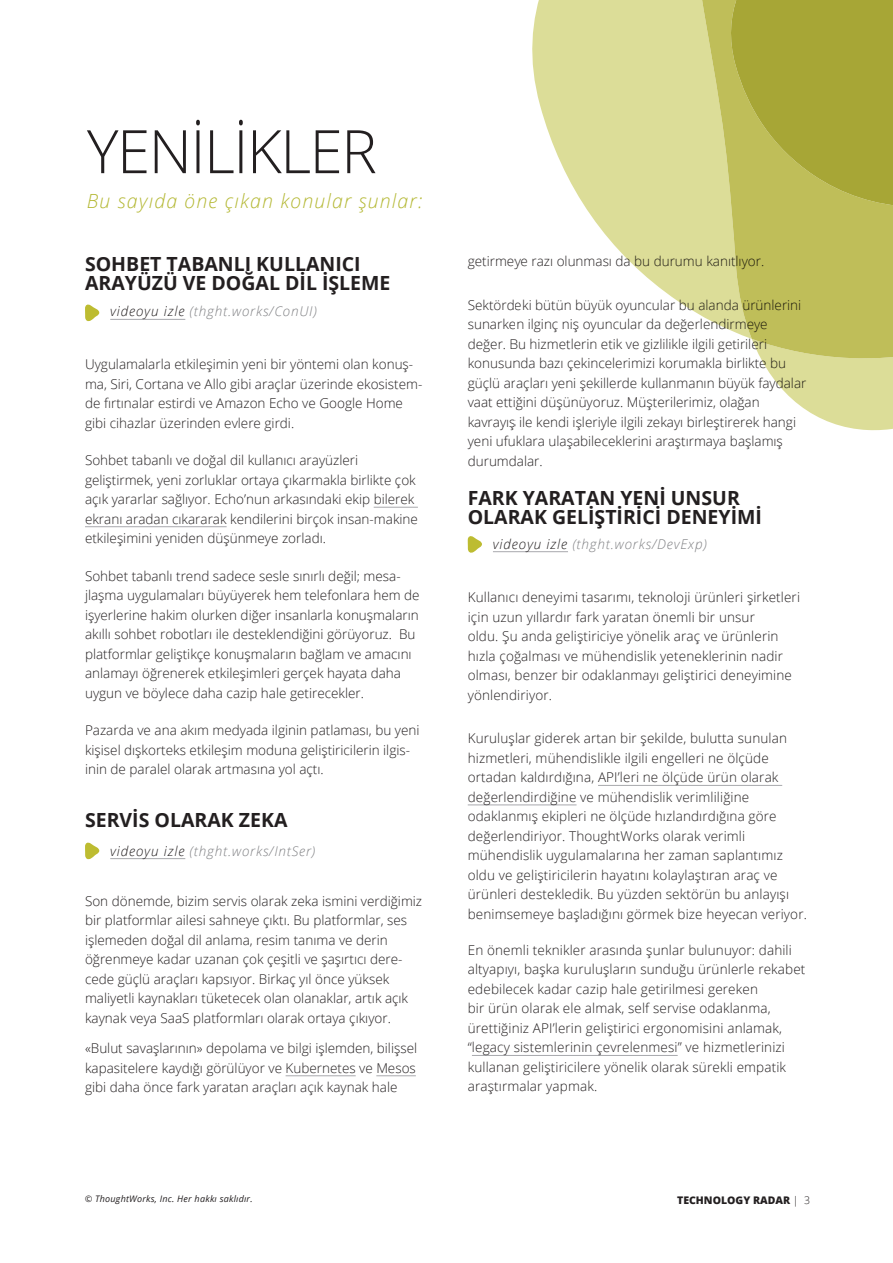
<style>
.page{position:relative;width:893px;height:1263px;background:#fff}
.page>*{position:absolute;margin:0;border:0;box-sizing:border-box;transform-origin:0 0}
.t1{font:300 60px "Open Sans";letter-spacing:-.025em;color:#231f20}
.Subtitle_Themes{font:700 19.5px/19.5px "Open Sans";color:#231f20}
.Subtitle_Green{font:italic 300 19.5px "Open Sans";letter-spacing:.06em;color:#b4b834}
.Subtitle_Themes-2{font:300 13.5px/19.5px "Open Sans";color:#231f20}
.t2{font:italic 300 13.5px "Open Sans";letter-spacing:.06em;color:#808184}
.t3{font:800 10.5px "Open Sans";color:#231f20}
.t4{font:italic 9px "Open Sans";letter-spacing:.025em;color:#231f20}
.s1{color:#231f20}
.s2{font-weight:300}
</style>
<div class="page">
<hr style="left:374px;top:507px;width:44px;height:1px;background:#a8a9ad">
<hr style="left:85px;top:526px;width:142px;height:1px;background:#a8a9ad">
<hr style="left:286px;top:1075px;width:70px;height:1px;background:#a8a9ad">
<hr style="left:376px;top:1075px;width:40px;height:1px;background:#a8a9ad">
<hr style="left:598px;top:785px;width:184px;height:1px;background:#a8a9ad">
<hr style="left:468px;top:804px;width:109px;height:1px;background:#a8a9ad">
<hr style="left:472px;top:1055px;width:206px;height:1px;background:#a8a9ad">
<svg style="left:532px;top:0;width:152px;height:305px;fill:#dcdd98"></svg>
<svg style="left:763px;top:362px;width:130px;height:69px;fill:#dcdd98"></svg>
<svg style="left:684px;top:0;width:209px;height:362px;background:#cdcd7a"></svg>
<svg style="left:722px;top:0;width:171px;height:209px;background:#adad40"></svg>
<hr style="left:110px;top:858px;width:75px;height:1px;background:#a8a9ad">
<hr style="left:493px;top:551px;width:75px;height:1px;background:#a8a9ad">
<hr style="left:110px;top:319px;width:75px;height:1px;background:#a8a9ad">
<svg style="left:85px;top:842px;width:14px;height:18px"></svg>
<svg style="left:468px;top:536px;width:14px;height:17px"></svg>
<svg style="left:85px;top:304px;width:14px;height:18px"></svg>
<p class="t1" style="left:87px;top:110px;width:291px">YENİLİKLER</p>
<p class="Subtitle_Green" style="left:87px;top:187px;width:337px">Bu sayıda öne çıkan konular şunlar:</p>
<p class="Subtitle_Themes" style="left:85px;top:254px;width:307px">SOHBET TABANLI KULLANICI<br>ARAYÜZÜ VE DOĞAL DİL İŞLEME</p>
<p class="t2" style="left:110px;top:302px;width:208px"><span class="s1">videoyu izle</span> (thght.works/ConUI)</p>
<p class="Subtitle_Themes-2" style="left:85px;top:354px;width:339px">Uygulamalarla etkileşimin yeni bir yöntemi olan konuş&shy;ma, Siri, Cortana ve Allo gibi araçlar üzerinde ekosistem&shy;de fırtınalar estirdi ve Amazon Echo ve Google Home gibi cihazlar üzerinden evlere girdi.</p>
<p class="Subtitle_Themes-2" style="left:85px;top:450px;width:334px">Sohbet tabanlı ve doğal dil kullanıcı arayüzleri geliştirmek, yeni zorluklar ortaya çıkarmakla birlikte çok açık yararlar sağlıyor. Echo’nun arkasındaki ekip bilerek ekranı aradan cıkararak kendilerini birçok insan-makine etkileşimini yeniden düşünmeye zorladı.</p>
<p class="Subtitle_Themes-2" style="left:85px;top:566px;width:336px">Sohbet tabanlı trend sadece sesle sınırlı değil; mesa&shy;jlaşma uygulamaları büyüyerek hem telefonlara hem de işyerlerine hakim olurken diğer insanlarla konuşmaların akıllı sohbet robotları ile desteklendiğini görüyoruz. Bu platformlar geliştikçe konuşmaların bağlam ve amacını anlamayı öğrenerek etkileşimleri gerçek hayata daha uygun ve böylece daha cazip hale getirecekler.</p>
<p class="Subtitle_Themes-2" style="left:85px;top:720px;width:336px">Pazarda ve ana akım medyada ilginin patlaması, bu yeni kişisel dışkorteks etkileşim moduna geliştiricilerin ilgis&shy;inin de paralel olarak artmasına yol açtı.</p>
<p class="Subtitle_Themes" style="left:85px;top:809px;width:204px">SERVİS OLARAK ZEKA</p>
<p class="t2" style="left:110px;top:841px;width:207px"><span class="s1">videoyu izle</span> (thght.works/IntSer)</p>
<p class="Subtitle_Themes-2" style="left:85px;top:890px;width:339px">Son dönemde, bizim servis olarak zeka ismini verdiğimiz bir platformlar ailesi sahneye çıktı. Bu platformlar, ses işlemeden doğal dil anlama, resim tanıma ve derin öğrenmeye kadar uzanan çok çeşitli ve şaşırtıcı dere&shy;cede güçlü araçları kapsıyor. Birkaç yıl önce yüksek maliyetli kaynakları tüketecek olan olanaklar, artık açık kaynak veya SaaS platformları olarak ortaya çıkıyor.</p>
<p class="Subtitle_Themes-2" style="left:85px;top:1038px;width:334px;text-align:justify">«Bulut savaşlarının» depolama ve bilgi işlemden, bilişsel kapasitelere kaydığı görülüyor ve Kubernetes ve Mesos gibi daha önce fark yaratan araçları açık kaynak hale</p>
<p class="Subtitle_Themes-2" style="left:468px;top:251px;width:298px">getirmeye razı olunması da bu durumu kanıtlıyor.</p>
<p class="Subtitle_Themes-2" style="left:468px;top:295px;width:340px">Sektördeki bütün büyük oyuncular bu alanda ürünlerini sunarken ilginç niş oyuncular da değerlendirmeye değer. Bu hizmetlerin etik ve gizlilikle ilgili getirileri konusunda bazı çekincelerimizi korumakla birlikte bu güçlü araçları yeni şekillerde kullanmanın büyük faydalar vaat ettiğini düşünüyoruz. Müşterilerimiz, olağan kavrayış ile kendi işleriyle ilgili zekayı birleştirerek hangi yeni ufuklara ulaşabileceklerini araştırmaya başlamış durumdalar.</p>
<p class="Subtitle_Themes" style="left:468px;top:487px;width:296px">FARK YARATAN YENİ UNSUR<br>OLARAK GELİŞTİRİCİ DENEYİMİ</p>
<p class="t2" style="left:493px;top:534px;width:216px"><span class="s1">videoyu izle</span> (thght.works/DevExp)</p>
<p class="Subtitle_Themes-2" style="left:468px;top:587px;width:334px">Kullanıcı deneyimi tasarımı, teknoloji ürünleri şirketleri için uzun yıllardır fark yaratan önemli bir unsur<br>oldu. Şu anda geliştiriciye yönelik araç ve ürünlerin hızla çoğalması ve mühendislik yeteneklerinin nadir olması, benzer bir odaklanmayı geliştirici deneyimine yönlendiriyor.</p>
<p class="Subtitle_Themes-2" style="left:468px;top:728px;width:341px">Kuruluşlar giderek artan bir şekilde, bulutta sunulan hizmetleri, mühendislikle ilgili engelleri ne ölçüde ortadan kaldırdığına, API’leri ne ölçüde ürün olarak değerlendirdiğine ve mühendislik verimliliğine odaklanmış ekipleri ne ölçüde hızlandırdığına göre değerlendiriyor. ThoughtWorks olarak verimli mühendislik uygulamalarına her zaman saplantımız oldu ve geliştiricilerin hayatını kolaylaştıran araç ve ürünleri destekledik. Bu yüzden sektörün bu anlayışı benimsemeye başladığını görmek bize heyecan veriyor.</p>
<p class="Subtitle_Themes-2" style="left:468px;top:940px;width:339px">En önemli teknikler arasında şunlar bulunuyor: dahili altyapıyı, başka kuruluşların sunduğu ürünlerle rekabet edebilecek kadar cazip hale getirilmesi gereken<br>bir ürün olarak ele almak, self servise odaklanma, ürettiğiniz API’lerin geliştirici ergonomisini anlamak, “legacy sistemlerinin çevrelenmesi” ve hizmetlerinizi kullanan geliştiricilere yönelik olarak sürekli empatik araştırmalar yapmak.</p>
<p class="t4" style="left:85px;top:1193px;width:169px">© ThoughtWorks, Inc. Her hakkı saklıdır.</p>
<p class="t3" style="left:677px;top:1192px;width:134px">TECHNOLOGY RADAR <span class="s2">| 3</span></p>
</div>
